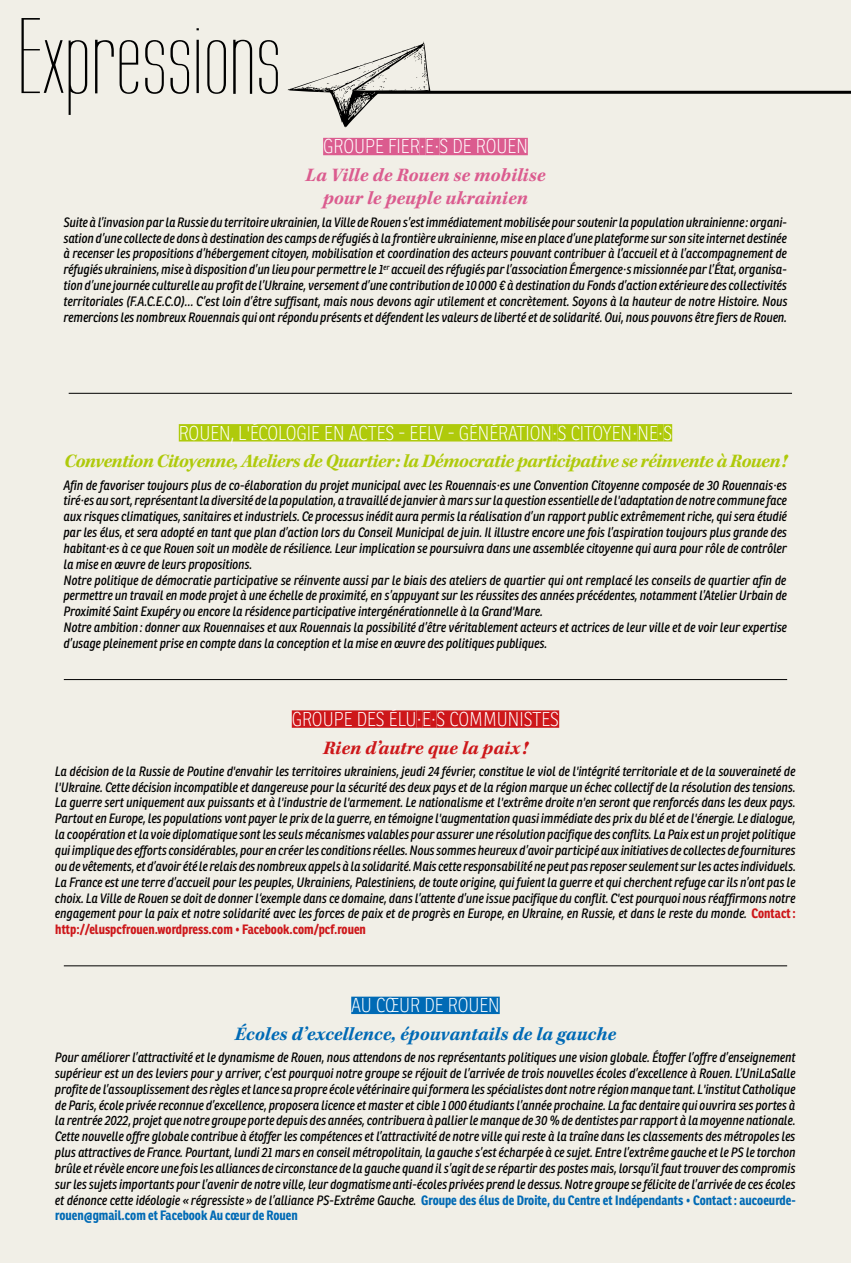
<style>
.page{position:relative;width:851px;height:1263px;background:#fff}
.page>*{position:absolute;margin:0;border:0;box-sizing:border-box;transform-origin:0 0}
.t1{font:100 94.5px "Labtop";color:#000}
.t2{font:100 19.5px "Ronnia Cond";color:#fff}
.t3{font:italic 700 19.5px "Kepler Std";letter-spacing:-.03em;color:#afca0b}
.t4{font:italic 700 19.5px/23.4px "Kepler Std";color:#db5c8f;text-align:center}
.t5{font:italic 700 19.5px "Kepler Std";color:#006ab5}
.t6{font:italic 700 19.5px "Kepler Std";color:#cd171a}
.t7{font:italic 13.2px/15.9px "Ronnia Cond";color:#000;text-align:justify}
.s1{font-weight:700;font-style:normal;color:#cd171a}
.s2{font-weight:700;font-style:normal;color:#006ab5}
</style>
<div class="page">
<div style="left:0;top:0;width:850px;height:1263px;background:#f1efe7"></div>
<hr style="left:375px;top:91px;width:475px;height:3px;background:#000">
<svg style="left:287px;top:41px;width:143px;height:87px"></svg>
<hr style="left:64px;top:679px;width:723px;height:1px;background:#000">
<hr style="left:64px;top:965px;width:723px;height:1px;background:#000">
<hr style="left:69px;top:393px;width:722px;height:1px;background:#000">
<div style="left:323px;top:138px;width:96px;height:17px;background:#db5c8f"></div>
<div style="left:419px;top:138px;width:6px;height:17px;background:#db5c8f"></div>
<div style="left:425px;top:138px;width:9px;height:17px;background:#db5c8f"></div>
<div style="left:434px;top:138px;width:5px;height:17px;background:#db5c8f"></div>
<div style="left:439px;top:138px;width:88px;height:17px;background:#db5c8f"></div>
<div style="left:179px;top:424px;width:373px;height:17px;background:#afca0b"></div>
<div style="left:552px;top:424px;width:5px;height:17px;background:#afca0b"></div>
<div style="left:557px;top:424px;width:75px;height:17px;background:#afca0b"></div>
<div style="left:632px;top:424px;width:5px;height:17px;background:#afca0b"></div>
<div style="left:637px;top:424px;width:20px;height:17px;background:#afca0b"></div>
<div style="left:657px;top:424px;width:6px;height:17px;background:#afca0b"></div>
<div style="left:663px;top:424px;width:9px;height:17px;background:#afca0b"></div>
<div style="left:292px;top:710px;width:124px;height:18px;background:#cd171a"></div>
<div style="left:416px;top:710px;width:6px;height:18px;background:#cd171a"></div>
<div style="left:422px;top:710px;width:9px;height:18px;background:#cd171a"></div>
<div style="left:431px;top:710px;width:5px;height:18px;background:#cd171a"></div>
<div style="left:436px;top:710px;width:123px;height:18px;background:#cd171a"></div>
<div style="left:351px;top:997px;width:148px;height:17px;background:#006ab5"></div>
<h1 class="t1" style="left:17px;top:-1px;width:265px">Expressions</h1>
<h2 class="t2" style="left:323px;top:136px;width:206px">GROUPE FIER·E·S DE ROUEN</h2>
<h2 class="t4" style="left:305px;top:164px;width:241px">La Ville de Rouen se mobilise pour le peuple ukrainien</h2>
<p class="t7" style="left:64px;top:214px;width:725px">Suite à l’invasion par la Russie du territoire ukrainien, la Ville de Rouen s’est immédiatement mobilisée pour soutenir la population ukrainienne: organi&shy;sation d’une collecte de dons à destination des camps de réfugiés à la frontière ukrainienne, mise en place d’une plateforme sur son site internet destinée à recenser les propositions d’hébergement citoyen, mobilisation et coordination des acteurs pouvant contribuer à l’accueil et à l’accompagnement de réfugiés ukrainiens, mise à disposition d’un lieu pour permettre le 1<sup>er</sup> accueil des réfugiés par l’association Émergence·s missionnée par l’État, organisa&shy;tion d’une journée culturelle au profit de l’Ukraine, versement d’une contribution de 10 000 € à destination du Fonds d’action extérieure des collectivités territoriales (F.A.C.E.C.O)… C’est loin d’être suffisant, mais nous devons agir utilement et concrètement. Soyons à la hauteur de notre Histoire. Nous remercions les nombreux Rouennais qui ont répondu présents et défendent les valeurs de liberté et de solidarité. Oui, nous pouvons être fiers de Rouen.</p>
<h2 class="t2" style="left:179px;top:422px;width:495px">ROUEN, L'ÉCOLOGIE EN ACTES - EELV - GÉNÉRATION·S CITOYEN·NE·S</h2>
<h2 class="t3" style="left:64px;top:450px;width:724px">Convention Citoyenne, Ateliers de Quartier: la Démocratie participative se réinvente à Rouen!</h2>
<p class="t7" style="left:64px;top:477px;width:724px;text-align:left">Afin de favoriser toujours plus de co-élaboration du projet municipal avec les Rouennais·es une Convention Citoyenne composée de 30 Rouennais·es tiré·es au sort, représentant la diversité de la population, a travaillé de janvier à mars sur la question essentielle de l'adaptation de notre commune face aux risques climatiques, sanitaires et industriels. Ce processus inédit aura permis la réalisation d’un rapport public extrêmement riche, qui sera étudié par les élus, et sera adopté en tant que plan d’action lors du Conseil Municipal de juin. Il illustre encore une fois l’aspiration toujours plus grande des habitant·es à ce que Rouen soit un modèle de résilience. Leur implication se poursuivra dans une assemblée citoyenne qui aura pour rôle de contrôler la mise en œuvre de leurs propositions.<br>Notre politique de démocratie participative se réinvente aussi par le biais des ateliers de quartier qui ont remplacé les conseils de quartier afin de permettre un travail en mode projet à une échelle de proximité, en s’appuyant sur les réussites des années précédentes, notamment l’Atelier Urbain de Proximité Saint Exupéry ou encore la résidence participative intergénérationnelle à la Grand'Mare.<br>Notre ambition : donner aux Rouennaises et aux Rouennais la possibilité d’être véritablement acteurs et actrices de leur ville et de voir leur expertise d’usage pleinement prise en compte dans la conception et la mise en œuvre des politiques publiques.</p>
<h2 class="t2" style="left:292px;top:708px;width:269px">GROUPE DES ÉLU·E·S COMMUNISTES</h2>
<h2 class="t6" style="left:323px;top:736px;width:206px">Rien d’autre que la paix !</h2>
<p class="t7" style="left:55px;top:763px;width:742px">La décision de la Russie de Poutine d'envahir les territoires ukrainiens, jeudi 24 février, constitue le viol de l'intégrité territoriale et de la souveraineté de l'Ukraine. Cette décision incompatible et dangereuse pour la sécurité des deux pays et de la région marque un échec collectif de la résolution des tensions.<br>La guerre sert uniquement aux puissants et à l'industrie de l'armement. Le nationalisme et l'extrême droite n'en seront que renforcés dans les deux pays.<br>Partout en Europe, les populations vont payer le prix de la guerre, en témoigne l'augmentation quasi immédiate des prix du blé et de l'énergie. Le dialogue, la coopération et la voie diplomatique sont les seuls mécanismes valables pour assurer une résolution pacifique des conflits. La Paix est un projet politique qui implique des efforts considérables, pour en créer les conditions réelles. Nous sommes heureux d’avoir participé aux initiatives de collectes de fournitures ou de vêtements, et d’avoir été le relais des nombreux appels à la solidarité. Mais cette responsabilité ne peut pas reposer seulement sur les actes individuels.<br>La France est une terre d’accueil pour les peuples, Ukrainiens, Palestiniens, de toute origine, qui fuient la guerre et qui cherchent refuge car ils n’ont pas le choix. La Ville de Rouen se doit de donner l‘exemple dans ce domaine, dans l’attente d’une issue pacifique du conflit. C'est pourquoi nous réaffirmons notre engagement pour la paix et notre solidarité avec les forces de paix et de progrès en Europe, en Ukraine, en Russie, et dans le reste du monde. <span class="s1">Contact: http://eluspcfrouen.wordpress.com • Facebook.com/pcf.rouen</span></p>
<h2 class="t2" style="left:351px;top:994px;width:150px">AU CŒUR DE ROUEN</h2>
<h2 class="t5" style="left:235px;top:1023px;width:383px">Écoles d’excellence, épouvantails de la gauche</h2>
<p class="t7" style="left:55px;top:1049px;width:741px">Pour améliorer l’attractivité et le dynamisme de Rouen, nous attendons de nos représentants politiques une vision globale. Étoffer l’offre d’enseignement supérieur est un des leviers pour y arriver, c’est pourquoi notre groupe se réjouit de l’arrivée de trois nouvelles écoles d’excellence à Rouen. L’UniLaSalle profite de l’assouplissement des règles et lance sa propre école vétérinaire qui formera les spécialistes dont notre région manque tant. L'institut Catholique de Paris, école privée reconnue d’excellence, proposera licence et master et cible 1 000 étudiants l’année prochaine. La fac dentaire qui ouvrira ses portes à la rentrée 2022, projet que notre groupe porte depuis des années, contribuera à pallier le manque de 30 % de dentistes par rapport à la moyenne nationale.<br>Cette nouvelle offre globale contribue à étoffer les compétences et l’attractivité de notre ville qui reste à la traîne dans les classements des métropoles les plus attractives de France. Pourtant, lundi 21 mars en conseil métropolitain, la gauche s’est écharpée à ce sujet. Entre l’extrême gauche et le PS le torchon brûle et révèle encore une fois les alliances de circonstance de la gauche quand il s’agit de se répartir des postes mais, lorsqu’il faut trouver des compromis sur les sujets importants pour l’avenir de notre ville, leur dogmatisme anti-écoles privées prend le dessus. Notre groupe se félicite de l’arrivée de ces écoles et dénonce cette idéologie « régressiste » de l’alliance PS-Extrême Gauche. <span class="s2">Groupe des élus de Droite, du Centre et Indépendants • Contact: aucoeurde&shy;rouen@gmail.com et Facebook Au cœur de Rouen</span></p>
</div>
